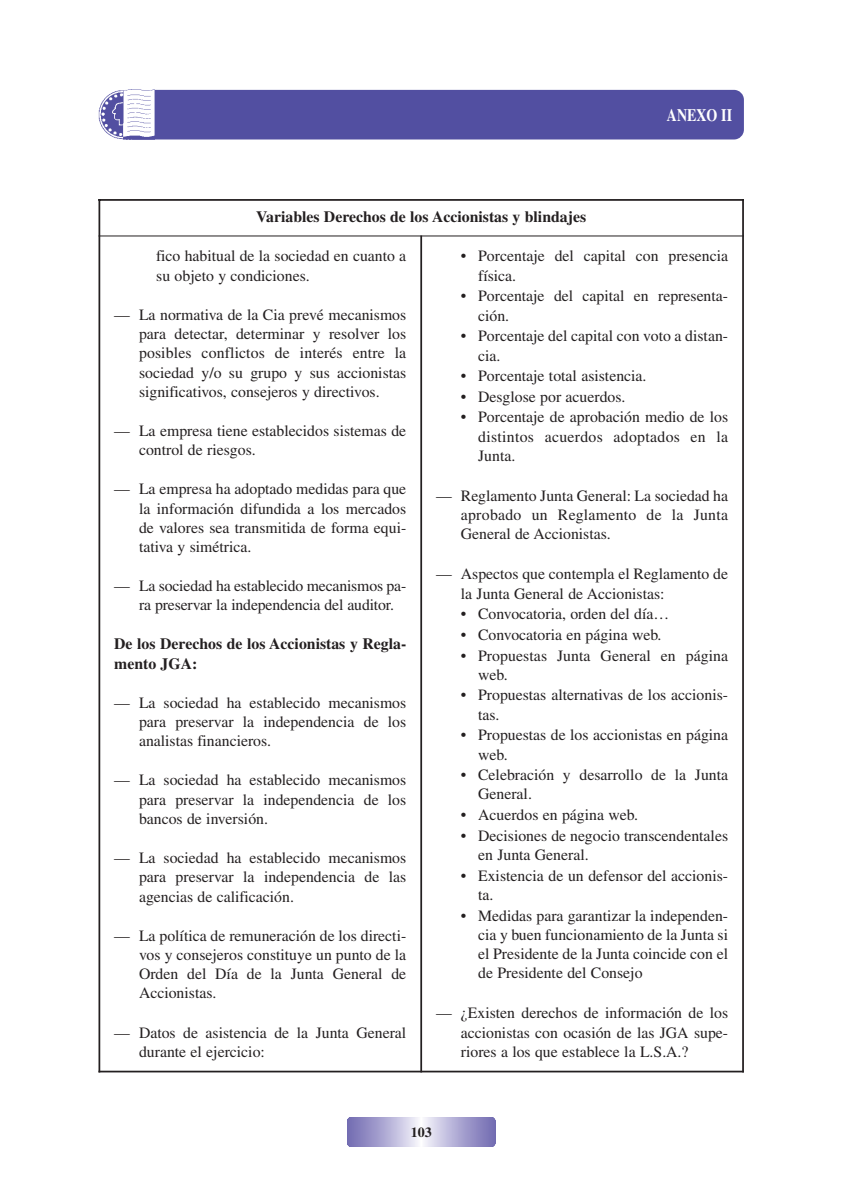
<style>
.page{position:relative;width:844px;height:1191px;background:#fff}
.page>*{position:absolute;margin:0;border:0;box-sizing:border-box;transform-origin:0 0}
.t1{font:700 17.5px "Times";color:#fff;scale:.8 1}
.t2{font:15.75px/19.2px "Times";color:#231f20}
.t3{font:700 15.75px/19.2px "Times";color:#231f20}
.t4{font:700 14px "Times";color:#231f20}
</style>
<div class="page">
<svg style="left:348px;top:1117px;width:145px;height:29px;background:#b2aed5"></svg>
<div style="left:125px;top:90px;width:618px;height:49px;background:#524fa1;border-radius:10px"></div>
<img style="left:98px;top:89px;width:56px;height:51px">
<hr style="left:98px;top:199px;width:2px;height:873px;background:#231f20">
<hr style="left:420px;top:235px;width:2px;height:837px;background:#231f20">
<hr style="left:742px;top:199px;width:1px;height:873px;background:#231f20">
<hr style="left:98px;top:199px;width:645px;height:2px;background:#231f20">
<hr style="left:98px;top:235px;width:645px;height:1px;background:#231f20">
<hr style="left:98px;top:1070px;width:645px;height:2px;background:#231f20">
<p class="t1" style="left:666px;top:109px;width:83px">ANEXO II</p>
<p class="t3" style="left:256px;top:208px;width:331px">Variables Derechos de los Accionistas y blindajes</p>
<p class="t2" style="left:156px;top:248px;width:251px">fico habitual de la sociedad en cuanto a su objeto y condiciones.</p>
<p class="t2" style="left:139px;top:306px;width:269px;text-align:justify;text-indent:-25px">— La normativa de la Cia prevé mecanismos para detectar, determinar y resolver los posibles conflictos de interés entre la sociedad y/o su grupo y sus accionistas significativos, consejeros y directivos.</p>
<p class="t2" style="left:139px;top:422px;width:269px;text-indent:-25px">— La empresa tiene establecidos sistemas de control de riesgos.</p>
<p class="t2" style="left:139px;top:481px;width:269px;text-align:justify;text-indent:-25px">— La empresa ha adoptado medidas para que la información difundida a los mercados de valores sea transmitida de forma equi&shy;tativa y simétrica.</p>
<p class="t2" style="left:139px;top:577px;width:269px;text-indent:-25px">— La sociedad ha establecido mecanismos pa&shy;ra preservar la independencia del auditor.</p>
<p class="t3" style="left:114px;top:636px;width:293px">De los Derechos de los Accionistas y Regla&shy;mento JGA:</p>
<p class="t2" style="left:139px;top:694px;width:269px;text-align:justify;text-indent:-25px">— La sociedad ha establecido mecanismos para preservar la independencia de los analistas financieros.</p>
<p class="t2" style="left:139px;top:772px;width:269px;text-align:justify;text-indent:-25px">— La sociedad ha establecido mecanismos para preservar la independencia de los bancos de inversión.</p>
<p class="t2" style="left:139px;top:849px;width:269px;text-align:justify;text-indent:-25px">— La sociedad ha establecido mecanismos para preservar la independencia de las agencias de calificación.</p>
<p class="t2" style="left:139px;top:927px;width:269px;text-align:justify;text-indent:-25px">— La política de remuneración de los directi&shy;vos y consejeros constituye un punto de la Orden del Día de la Junta General de Accionistas.</p>
<p class="t2" style="left:139px;top:1024px;width:269px;text-indent:-25px">— Datos de asistencia de la Junta General durante el ejercicio:</p>
<p class="t2" style="left:478px;top:248px;width:251px;text-indent:-17px">• Porcentaje del capital con presencia física.</p>
<p class="t2" style="left:478px;top:288px;width:251px;text-indent:-17px">• Porcentaje del capital en representa&shy;ción.</p>
<p class="t2" style="left:478px;top:328px;width:251px;text-indent:-17px">• Porcentaje del capital con voto a distan&shy;cia.</p>
<p class="t2" style="left:461px;top:368px;width:187px">• Porcentaje total asistencia.</p>
<p class="t2" style="left:461px;top:388px;width:166px">• Desglose por acuerdos.</p>
<p class="t2" style="left:478px;top:409px;width:251px;text-align:justify;text-indent:-17px">• Porcentaje de aprobación medio de los distintos acuerdos adoptados en la Junta.</p>
<p class="t2" style="left:460px;top:487px;width:269px;text-align:justify;text-indent:-25px">— Reglamento Junta General: La sociedad ha aprobado un Reglamento de la Junta General de Accionistas.</p>
<p class="t2" style="left:460px;top:566px;width:269px;text-indent:-25px">— Aspectos que contempla el Reglamento de la Junta General de Accionistas:</p>
<p class="t2" style="left:461px;top:606px;width:210px">• Convocatoria, orden del día…</p>
<p class="t2" style="left:461px;top:626px;width:202px">• Convocatoria en página web.</p>
<p class="t2" style="left:478px;top:647px;width:251px;text-indent:-17px">• Propuestas Junta General en página web.</p>
<p class="t2" style="left:478px;top:687px;width:251px;text-indent:-17px">• Propuestas alternativas de los accionis&shy;tas.</p>
<p class="t2" style="left:478px;top:727px;width:251px;text-indent:-17px">• Propuestas de los accionistas en página web.</p>
<p class="t2" style="left:478px;top:767px;width:251px;text-indent:-17px">• Celebración y desarrollo de la Junta<br>General.</p>
<p class="t2" style="left:461px;top:806px;width:178px">• Acuerdos en página web.</p>
<p class="t2" style="left:478px;top:827px;width:251px;text-indent:-17px">• Decisiones de negocio transcendentales en Junta General.</p>
<p class="t2" style="left:478px;top:867px;width:251px;text-indent:-17px">• Existencia de un defensor del accionis&shy;ta.</p>
<p class="t2" style="left:478px;top:907px;width:251px;text-align:justify;text-indent:-17px">• Medidas para garantizar la independen&shy;cia y buen funcionamiento de la Junta si el Presidente de la Junta coincide con el de Presidente del Consejo</p>
<p class="t2" style="left:460px;top:1004px;width:269px;text-align:justify;text-indent:-25px">— ¿Existen derechos de información de los accionistas con ocasión de las JGA supe&shy;riores a los que establece la L.S.A.?</p>
<p class="t4" style="left:410px;top:1127px;width:22px">103</p>
</div>
